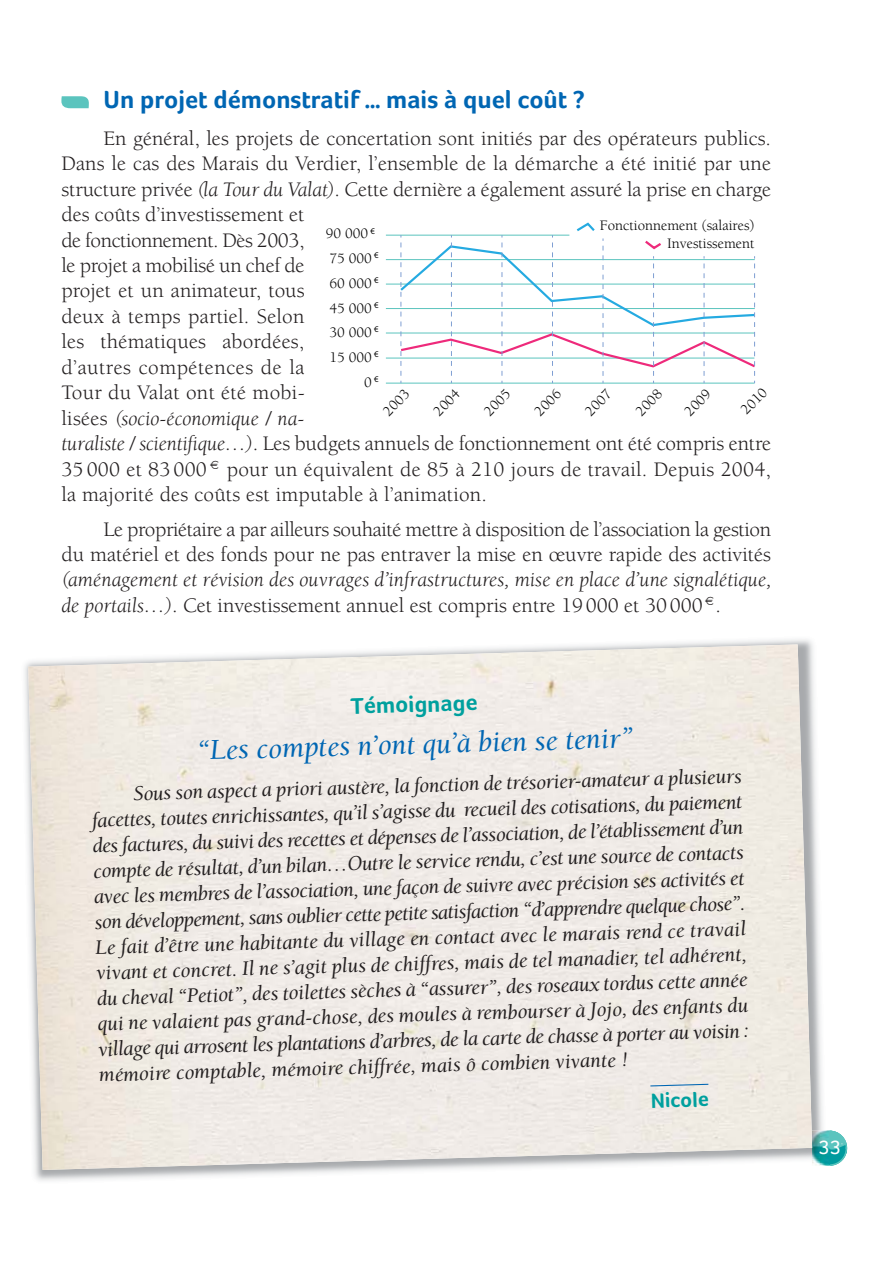
<style>
.page{position:relative;width:893px;height:1263px;background:#fff}
.page>*{position:absolute;margin:0;border:0;box-sizing:border-box;transform-origin:0 0}
.t1{font:italic 29.7px "Berkeley";color:#0066b3}
.t2{font:700 25.5px "Foco";color:#0066b3}
.t3{font:700 23.4px "Foco";color:#00a09e}
.t4{font:italic 21.15px/25.3px "Berkeley";color:#231f20;text-align:justify}
.t5{font:21.15px/25.5px "Berkeley";color:#231f20}
.t6{font:21.15px/25.5px "Berkeley";letter-spacing:-.02em;color:#231f20;text-align:right}
.t7{font:italic 21.15px/25.5px "Berkeley";color:#231f20}
.t8{font:700 21.15px "Foco";color:#00a09e}
.t9{font:20.1px "Foco";color:#fff}
.t10{font:14.85px/17.9px "Berkeley";color:#000;text-align:right}
.s1{font-style:italic}
.s2{font-style:normal}
</style>
<div class="page">
<svg style="left:830px;top:1131px;width:17px;height:35px"></svg>
<svg style="left:61px;top:96px;width:28px;height:12px"></svg>
<img style="left:24px;top:639px;width:806px;height:542px">
<img style="left:812px;top:1131px;width:18px;height:35px">
<img style="left:28px;top:644px;width:784px;height:526px">
<svg style="left:649px;top:1083px;width:60px;height:4px"></svg>
<hr style="left:386px;top:383px;width:368px;height:1px;background:#5bc4be">
<hr style="left:386px;top:358px;width:368px;height:1px;background:#5bc4be">
<hr style="left:386px;top:333px;width:368px;height:1px;background:#5bc4be">
<hr style="left:386px;top:308px;width:369px;height:1px;background:#5bc4be">
<hr style="left:386px;top:284px;width:369px;height:1px;background:#5bc4be">
<hr style="left:386px;top:259px;width:369px;height:1px;background:#5bc4be">
<hr style="left:386px;top:235px;width:183px;height:1px;background:#5bc4be">
<svg style="left:398px;top:222px;width:358px;height:161px"></svg>
<p class="t2" style="left:104px;top:90px;width:483px">Un projet démonstratif … mais à quel coût ?</p>
<p class="t5" style="left:61px;top:127px;width:711px;text-indent:42px">En général, les projets de concertation sont initiés par des opérateurs publics.<br>Dans le cas des Marais du Verdier, l’ensemble de la démarche a été initié par une structure privée <span class="s1">(la Tour du Valat)</span>. Cette dernière a également assuré la prise en charge des coûts d’investissement et<br>de fonctionnement. Dès 2003,<br>le projet a mobilisé un chef de<br>projet et un animateur, tous<br>deux à temps partiel. Selon<br>les thématiques abordées,<br>d’autres compétences de la<br>Tour du Valat ont été mobi-<br>lisées <span class="s1">(socio-économique / na-<br>turaliste / scientifique…)</span>. Les budgets annuels de fonctionnement ont été compris entre 35 000 et 83 000 pour un équivalent de 85 à 210 jours de travail. Depuis 2004, la majorité des coûts est imputable à l’animation.</p>
<p class="t6" style="left:61px;top:518px;width:711px">Le propriétaire a par ailleurs souhaité mettre à disposition de l’association la gestion<br>du matériel et des fonds pour ne pas entraver la mise en œuvre rapide des activités</p>
<p class="t7" style="left:61px;top:569px;width:711px">(aménagement et révision des ouvrages d’infrastructures, mise en place d’une signalétique, de portails…)<span class="s2">. Cet investissement annuel est compris entre 19 000 et 30 000 .</span></p>
<p class="t10" style="left:600px;top:218px;width:156px">Fonctionnement (salaires)<br>Investissement</p>
<p class="t10" style="left:326px;top:226px;width:51px">90 000 <sup>€</sup></p>
<p class="t10" style="left:330px;top:251px;width:51px">75 000 <sup>€</sup></p>
<p class="t10" style="left:330px;top:276px;width:51px">60 000 <sup>€</sup></p>
<p class="t10" style="left:330px;top:300px;width:51px">45 000 <sup>€</sup></p>
<p class="t10" style="left:330px;top:325px;width:51px">30 000 <sup>€</sup></p>
<p class="t10" style="left:330px;top:350px;width:51px">15 000 <sup>€</sup></p>
<p class="t10" style="left:364px;top:375px;width:16px">0 <sup>€</sup></p>
<p class="t10" style="left:380px;top:408px;width:32px;rotate:-45deg">2003</p>
<p class="t10" style="left:431px;top:408px;width:32px;rotate:-45deg">2004</p>
<p class="t10" style="left:481px;top:408px;width:32px;rotate:-45deg">2005</p>
<p class="t10" style="left:532px;top:408px;width:32px;rotate:-45deg">2006</p>
<p class="t10" style="left:582px;top:408px;width:32px;rotate:-45deg">2007</p>
<p class="t10" style="left:633px;top:408px;width:32px;rotate:-45deg">2008</p>
<p class="t10" style="left:682px;top:408px;width:32px;rotate:-45deg">2009</p>
<p class="t10" style="left:738px;top:407px;width:32px;rotate:-45deg">2010</p>
<p class="t3" style="left:350px;top:698px;width:128px;rotate:-2deg">Témoignage</p>
<h1 class="t1" style="left:197px;top:740px;width:437px;rotate:-2deg">“Les comptes n’ont qu’à bien se tenir”</h1>
<p class="t4" style="left:89px;top:786px;width:654px;text-indent:44px;rotate:-2deg">Sous son aspect a priori austère, la fonction de trésorier-amateur a plusieurs facettes, toutes enrichissantes, qu’il s’agisse du recueil des cotisations, du paiement des factures, du suivi des recettes et dépenses de l’association, de l’établissement d’un compte de résultat, d’un bilan…Outre le service rendu, c’est une source de contacts avec les membres de l’association, une façon de suivre avec précision ses activités et son développement, sans oublier cette petite satisfaction “d’apprendre quelque chose”.<br>Le fait d’être une habitante du village en contact avec le marais rend ce travail vivant et concret. Il ne s’agit plus de chiffres, mais de tel manadier, tel adhérent, du cheval “Petiot”, des toilettes sèches à “assurer”, des roseaux tordus cette année qui ne valaient pas grand-chose, des moules à rembourser à Jojo, des enfants du village qui arrosent les plantations d’arbres, de la carte de chasse à porter au voisin : mémoire comptable, mémoire chiffrée, mais ô combien vivante !</p>
<p class="t8" style="left:650px;top:1093px;width:59px;rotate:-2deg">Nicole</p>
<p class="t9" style="left:819px;top:1139px;width:24px">33</p>
</div>
